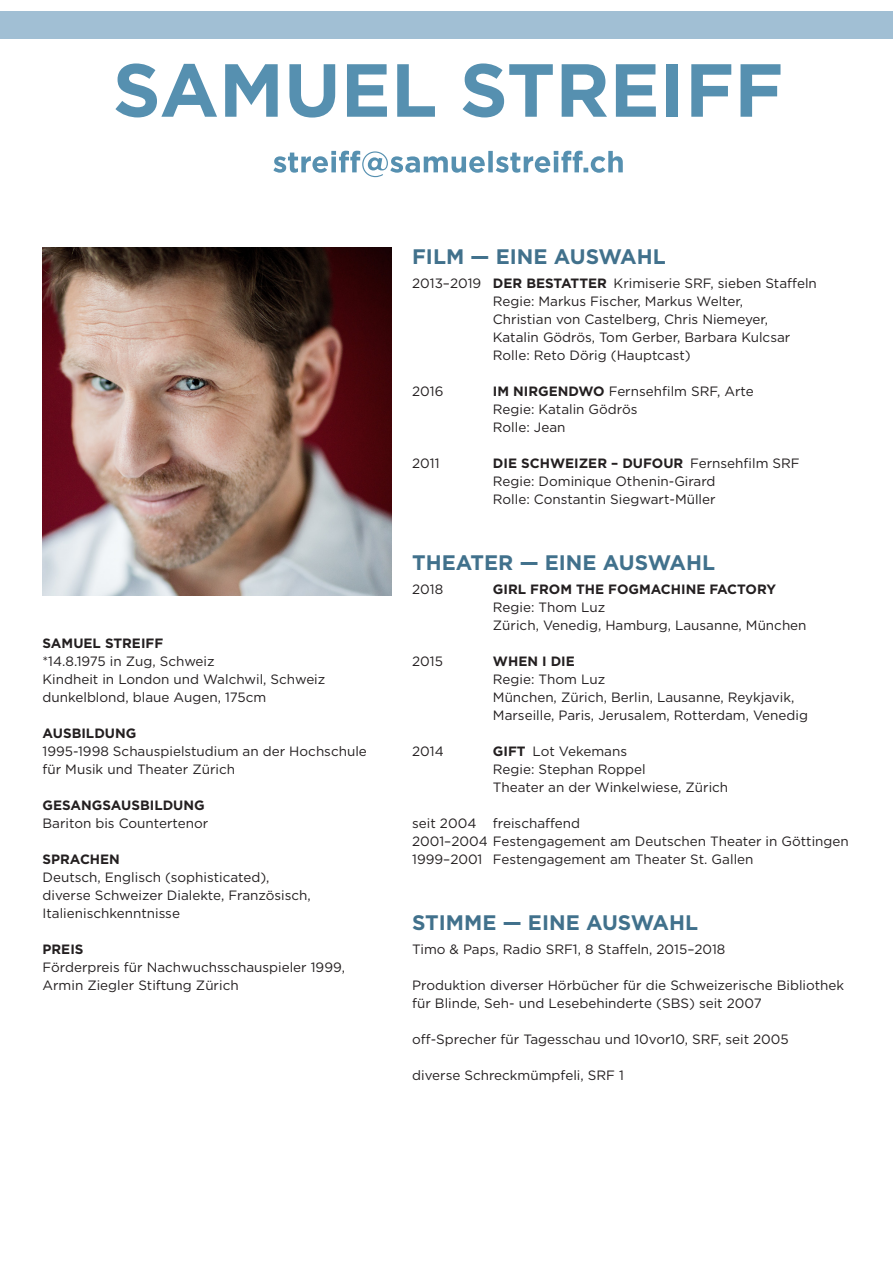
<style>
.page{position:relative;width:893px;height:1263px;background:#fff}
.page>*{position:absolute;margin:0;border:0;box-sizing:border-box;transform-origin:0 0}
.t1{font:700 75px "Gotham";color:#5690b0}
.t2{font:700 21px "Gotham";color:#41718c}
.t3{font:13.5px/18px "Gotham";color:#231f20}
.t4{font:700 13.5px "Gotham";color:#231f20}
.s1{font-weight:700}
.s2{font-weight:400}
</style>
<div class="page">
<svg style="left:273px;top:151px;width:350px;height:26px"></svg>
<div style="left:0;top:12px;width:893px;height:27px;background:#a1bfd4"></div>
<img style="left:43px;top:247px;width:348px;height:349px">
<p class="t1" style="left:113px;top:40px;width:672px">SAMUEL STREIFF</p>
<p class="t4" style="left:43px;top:634px;width:122px">SAMUEL STREIFF</p>
<p class="t3" style="left:43px;top:652px;width:174px">*14.8.1975 in Zug, Schweiz</p>
<p class="t3" style="left:43px;top:670px;width:284px">Kindheit in London und Walchwil, Schweiz</p>
<p class="t3" style="left:43px;top:688px;width:225px">dunkelblond, blaue Augen, 175cm</p>
<p class="t4" style="left:43px;top:724px;width:95px">AUSBILDUNG</p>
<p class="t3" style="left:43px;top:742px;width:326px">1995-1998 Schauspielstudium an der Hochschule</p>
<p class="t3" style="left:43px;top:760px;width:194px">für Musik und Theater Zürich</p>
<p class="t4" style="left:43px;top:796px;width:164px">GESANGSAUSBILDUNG</p>
<p class="t3" style="left:43px;top:814px;width:167px">Bariton bis Countertenor</p>
<p class="t4" style="left:43px;top:850px;width:79px">SPRACHEN</p>
<p class="t3" style="left:43px;top:868px;width:228px">Deutsch, Englisch (sophisticated),</p>
<p class="t3" style="left:43px;top:886px;width:270px">diverse Schweizer Dialekte, Französisch,</p>
<p class="t3" style="left:43px;top:904px;width:139px">Italienischkenntnisse</p>
<p class="t4" style="left:43px;top:940px;width:42px">PREIS</p>
<p class="t3" style="left:43px;top:958px;width:304px">Förderpreis für Nachwuchsschauspieler 1999,</p>
<p class="t3" style="left:43px;top:976px;width:198px">Armin Ziegler Stiftung Zürich</p>
<p class="t2" style="left:412px;top:243px;width:255px">FILM — EINE AUSWAHL</p>
<p class="t3" style="left:412px;top:274px;width:406px">2013–2019 <span class="s1">DER BESTATTER</span> Krimiserie SRF, sieben Staffeln</p>
<p class="t3" style="left:493px;top:292px;width:277px">Regie: Markus Fischer, Markus Welter,<br>Christian von Castelberg, Chris Niemeyer,</p>
<p class="t3" style="left:493px;top:328px;width:299px">Katalin Gödrös, Tom Gerber, Barbara Kulcsar</p>
<p class="t3" style="left:493px;top:346px;width:199px">Rolle: Reto Dörig (Hauptcast)</p>
<p class="t3" style="left:412px;top:382px;width:33px">2016</p>
<p class="t3" style="left:493px;top:382px;width:262px"><span class="s1">IM NIRGENDWO</span> Fernsehfilm SRF, Arte</p>
<p class="t3" style="left:493px;top:400px;width:146px">Regie: Katalin Gödrös</p>
<p class="t3" style="left:493px;top:418px;width:74px">Rolle: Jean</p>
<p class="t3" style="left:412px;top:454px;width:29px">2011</p>
<p class="t4" style="left:493px;top:454px;width:308px">DIE SCHWEIZER – DUFOUR <span class="s2">Fernsehfilm SRF</span></p>
<p class="t3" style="left:493px;top:472px;width:224px">Regie: Dominique Othenin-Girard</p>
<p class="t3" style="left:493px;top:490px;width:224px">Rolle: Constantin Siegwart-Müller</p>
<p class="t2" style="left:412px;top:549px;width:304px">THEATER — EINE AUSWAHL</p>
<p class="t3" style="left:412px;top:580px;width:33px">2018</p>
<p class="t4" style="left:493px;top:580px;width:285px">GIRL FROM THE FOGMACHINE FACTORY</p>
<p class="t3" style="left:493px;top:598px;width:114px">Regie: Thom Luz</p>
<p class="t3" style="left:493px;top:616px;width:315px">Zürich, Venedig, Hamburg, Lausanne, München</p>
<p class="t3" style="left:412px;top:652px;width:32px">2015</p>
<p class="t3" style="left:493px;top:652px;width:114px"><span class="s1">WHEN I DIE<br></span>Regie: Thom Luz</p>
<p class="t3" style="left:493px;top:688px;width:303px">München, Zürich, Berlin, Lausanne, Reykjavik,</p>
<p class="t3" style="left:493px;top:706px;width:317px">Marseille, Paris, Jerusalem, Rotterdam, Venedig</p>
<p class="t3" style="left:412px;top:742px;width:33px">2014</p>
<p class="t3" style="left:493px;top:742px;width:154px"><span class="s1">GIFT</span> Lot Vekemans<br>Regie: Stephan Roppel</p>
<p class="t3" style="left:493px;top:778px;width:237px">Theater an der Winkelwiese, Zürich</p>
<p class="t3" style="left:412px;top:814px;width:170px">seit 2004 freischaffend</p>
<p class="t3" style="left:412px;top:832px;width:438px">2001–2004 Festengagement am Deutschen Theater in Göttingen</p>
<p class="t3" style="left:412px;top:850px;width:343px">1999–2001 Festengagement am Theater St. Gallen</p>
<p class="t2" style="left:412px;top:909px;width:287px">STIMME — EINE AUSWAHL</p>
<p class="t3" style="left:412px;top:940px;width:315px">Timo &amp; Paps, Radio SRF1, 8 Staffeln, 2015–2018</p>
<p class="t3" style="left:412px;top:976px;width:434px">Produktion diverser Hörbücher für die Schweizerische Bibliothek</p>
<p class="t3" style="left:412px;top:994px;width:351px">für Blinde, Seh- und Lesebehinderte (SBS) seit 2007</p>
<p class="t3" style="left:412px;top:1030px;width:378px">off-Sprecher für Tagesschau und 10vor10, SRF, seit 2005</p>
<p class="t3" style="left:412px;top:1066px;width:213px">diverse Schreckmümpfeli, SRF 1</p>
</div>
